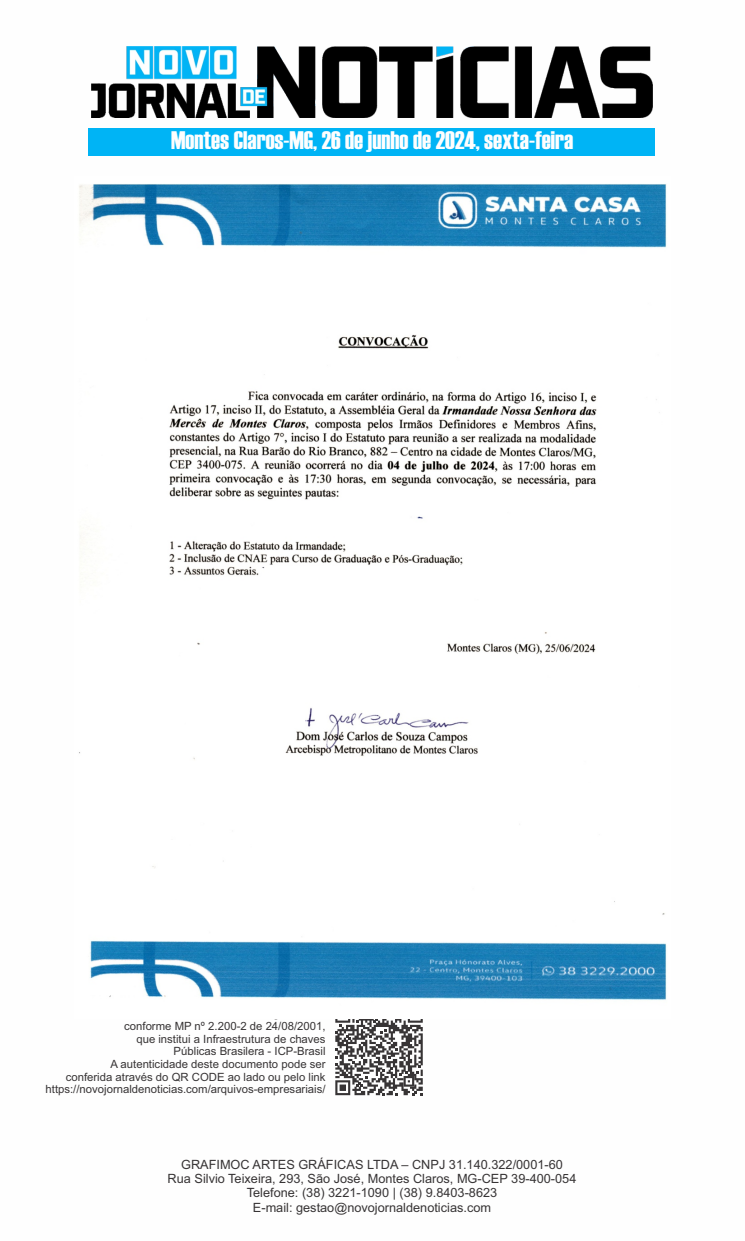
<style>
.page{position:relative;width:745px;height:1241px;background:#fff}
.page>*{position:absolute;margin:0;border:0;box-sizing:border-box;transform-origin:0 0}
.t1{font:25.38px "Haettenschweiler";color:#fefefe}
.t2{font:12.75px/14.2px "Arial";color:#373435;text-align:center}
.t3{font:11.38px/12.6px "Arial";color:#373435;text-align:right}
</style>
<div class="page">
<svg style="left:335px;top:1019px;width:88px;height:77px"></svg>
<svg style="left:335px;top:1019px;width:87px;height:75px"></svg>
<img style="left:92px;top:47px;width:560px;height:70px">
<div style="left:88px;top:128px;width:566px;height:28px;background:#00b4f5"></div>
<img style="left:79px;top:184px;width:588px;height:816px">
<h1 class="t1" style="left:171px;top:131px;width:403px">Montes Claros-MG, 26 de junho de 2024, sexta-feira</h1>
<p class="t3" style="left:46px;top:1020px;width:281px">conforme MP nº 2.200-2 de 24/08/2001,<br>que institui a Infraestrutura de chaves<br>Públicas Brasilera - ICP-Brasil<br>A autenticidade deste documento pode ser<br>conferida através do QR CODE ao lado ou pelo link https://novojornaldenoticias.com/arquivos-empresariais/</p>
<p class="t2" style="left:167px;top:1158px;width:410px">GRAFIMOC ARTES GRÁFICAS LTDA – CNPJ 31.140.322/0001-60<br>Rua Silvio Teixeira, 293, São José, Montes Claros, MG-CEP 39-400-054<br>Telefone: (38) 3221-1090 | (38) 9.8403-8623<br>E-mail: gestao@novojornaldenoticias.com</p>
</div>
